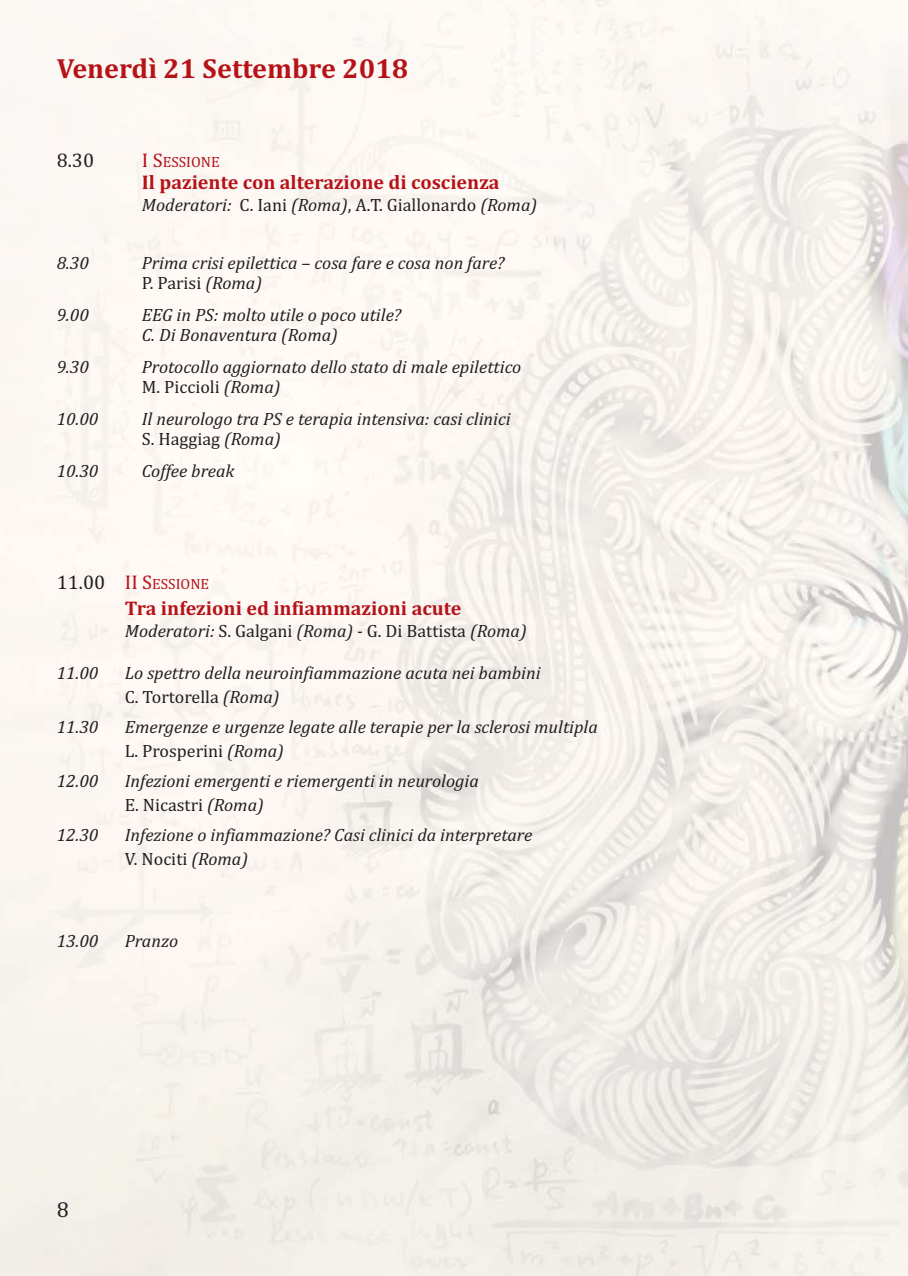
<style>
.page{position:relative;width:908px;height:1276px;background:#fff}
.page>*{position:absolute;margin:0;border:0;box-sizing:border-box;transform-origin:0 0}
.t1{font:700 28px "Cambria";color:#b61218}
.t2{font:22px "Cambria";color:#231f20}
.t3{font:700 20px "Cambria";color:#b61218}
.t4{font:20px "Cambria";color:#231f20}
.t5{font:italic 18px/20px "Cambria";color:#231f20}
.t6{font:15px "Cambria";color:#b61218}
.s1{font-size:20px}
.s2{font-style:normal}
.s3{font-size:20px;color:#231f20}
</style>
<div class="page">
<img style="left:0;top:0;width:907px;height:1276px">
<h1 class="t1" style="left:57px;top:59px;width:353px">Venerdì 21 Settembre 2018</h1>
<p class="t4" style="left:57px;top:152px;width:39px">8.30</p>
<p class="t6" style="left:142px;top:156px;width:79px"><span class="s1">I S</span>ESSIONE</p>
<p class="t3" style="left:142px;top:174px;width:359px">Il paziente con alterazione di coscienza</p>
<p class="t5" style="left:142px;top:196px;width:396px">Moderatori: <span class="s2">C. Iani</span> (Roma)<span class="s2">, A.T. Giallonardo</span> (Roma)</p>
<p class="t5" style="left:57px;top:254px;width:34px">8.30</p>
<p class="t5" style="left:142px;top:254px;width:364px">Prima crisi epilettica – cosa fare e cosa non fare?<br><span class="s2">P. Parisi</span> (Roma)</p>
<p class="t5" style="left:57px;top:306px;width:34px">9.00</p>
<p class="t5" style="left:142px;top:306px;width:261px">EEG in PS: molto utile o poco utile?<br>C. Di Bonaventura (Roma)</p>
<p class="t5" style="left:57px;top:358px;width:34px">9.30</p>
<p class="t5" style="left:142px;top:358px;width:381px">Protocollo aggiornato dello stato di male epilettico<br><span class="s2">M. Piccioli</span> (Roma)</p>
<p class="t5" style="left:57px;top:410px;width:43px">10.00</p>
<p class="t5" style="left:142px;top:410px;width:370px">Il neurologo tra PS e terapia intensiva: casi clinici<br><span class="s2">S. Haggiag</span> (Roma)</p>
<p class="t5" style="left:57px;top:462px;width:43px">10.30</p>
<p class="t5" style="left:142px;top:462px;width:94px">Coffee break</p>
<p class="t6" style="left:57px;top:578px;width:154px"><span class="s3">11.00</span> <span class="s1">II S</span>ESSIONE</p>
<p class="t3" style="left:125px;top:600px;width:338px">Tra infezioni ed infiammazioni acute</p>
<p class="t5" style="left:125px;top:622px;width:403px">Moderatori: <span class="s2">S. Galgani</span> (Roma) - <span class="s2">G. Di Battista</span> (Roma)</p>
<p class="t5" style="left:57px;top:664px;width:43px">11.00</p>
<p class="t5" style="left:125px;top:662px;width:417px;line-height:24px">Lo spettro della neuroinfiammazione acuta nei bambini<br><span class="s2">C. Tortorella</span> (Roma)</p>
<p class="t5" style="left:57px;top:718px;width:43px">11.30</p>
<p class="t5" style="left:125px;top:716px;width:474px;line-height:24px">Emergenze e urgenze legate alle terapie per la sclerosi multipla<br><span class="s2">L. Prosperini</span> (Roma)</p>
<p class="t5" style="left:57px;top:772px;width:43px">12.00</p>
<p class="t5" style="left:125px;top:770px;width:355px;line-height:24px">Infezioni emergenti e riemergenti in neurologia<br><span class="s2">E. Nicastri</span> (Roma)</p>
<p class="t5" style="left:57px;top:826px;width:43px">12.30</p>
<p class="t5" style="left:125px;top:824px;width:409px;line-height:24px">Infezione o infiammazione? Casi clinici da interpretare<br><span class="s2">V. Nociti</span> (Roma)</p>
<p class="t5" style="left:57px;top:932px;width:43px">13.00</p>
<p class="t5" style="left:125px;top:932px;width:55px">Pranzo</p>
<p class="t2" style="left:57px;top:1201px;width:14px">8</p>
</div>
